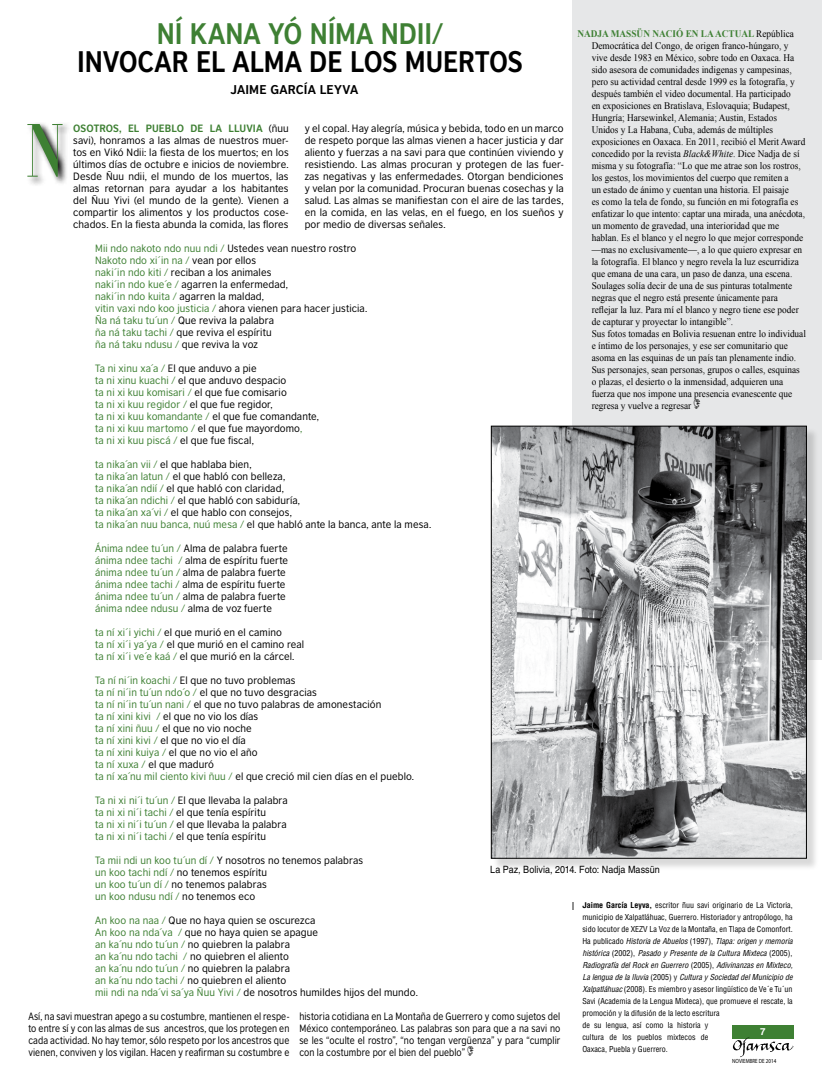
<style>
.page{position:relative;width:822px;height:1089px;background:#fff}
.page>*{position:absolute;margin:0;border:0;box-sizing:border-box;transform-origin:0 0}
.t1{font:700 74px "Didot";color:#3e8033;scale:.7 1}
.t2{font:700 28px "British Council Sans Tur";letter-spacing:-.005em;color:#000;scale:.9 1}
.t3{font:700 28px "British Council Sans Tur";letter-spacing:-.005em;color:#3e8033;scale:.9 1}
.t4{font:700 12px "British Council Sans Tur";color:#000}
.t5{font:10px/12px "British Council Sans Tur";letter-spacing:.01em;color:#000}
.t6{font:10px/12px "Times New Roman";color:#000;scale:.93 1}
.t7{font:10px/12px "British Council Sans Tur";letter-spacing:.01em;color:#000;text-align:justify;scale:.87 1}
.t8{font:10px "Helvetica LT Std";letter-spacing:.005em;color:#000;scale:.9 1}
.t9{font:700 10px "British Council Sans Tur";color:#3e8033}
.t10{font:700 9.7px "Helvetica LT Std";color:#fff}
.t11{font:condensed 8px/12px "Helvetica LT Std";color:#000}
.t12{font:6px "Myriad Pro";color:#000;scale:.85 1}
.s1{font-weight:700;color:#3e8033}
.s2{font-style:italic}
.s3{font-family:"Mini Pics Lil Folks";font-size:12px}
.s4{color:#3e8033}
.s5{font-weight:700}
.s6{font-weight:700;font-stretch:normal}
</style>
<div class="page">
<div style="left:572px;top:0;width:250px;height:660px;background:#e6e7e8"></div>
<div style="left:732px;top:1026px;width:62px;height:13px;background:#3e8033"></div>
<img style="left:733px;top:1037px;width:61px;height:21px">
<div style="left:492px;top:427px;width:327px;height:444px;background:#000;opacity:.15"></div>
<img style="left:493px;top:428px;width:312px;height:429px">
<div style="left:491px;top:426px;width:316px;height:433px;border:1px solid #000"></div>
<svg style="left:29px;top:123px;width:40px;height:62px"></svg>
<h2 class="t3" style="left:157px;top:16px;width:320px">NÍ KANA YÓ NÍMA NDII/</h2>
<h2 class="t2" style="left:77px;top:44px;width:497px">INVOCAR EL ALMA DE LOS MUERTOS</h2>
<p class="t4" style="left:231px;top:82px;width:15px">JAIME</p>
<p class="t4" style="left:270px;top:82px;width:18px">GARCÍA</p>
<p class="t4" style="left:320px;top:82px;width:16px">LEYVA</p>
<p class="t9" style="left:73px;top:122px;width:8px">OSOTROS</p>
<p class="t9" style="left:119px;top:122px;width:41px">, EL PUEBLO</p>
<p class="t9" style="left:190px;top:122px;width:7px">DE</p>
<p class="t9" style="left:210px;top:122px;width:7px">LA</p>
<p class="t9" style="left:228px;top:122px;width:13px">LLUVIA</p>
<p class="t6" style="left:592px;top:27px;width:232px;text-indent:-14px"><span class="s1">NADJA MASSÜN NACIÓ EN LA ACTUAL</span> República Democrática del Congo, de origen franco-húngaro, y vive desde 1983 en México, sobre todo en Oaxaca. Ha sido asesora de comunidades indigenas y campesinas, pero su actividad central desde 1999 es la fotografía, y después también el video documental. Ha participado<br>en exposiciones en Bratislava, Eslovaquia; Budapest, Hungría; Harsewinkel, Alemania; Austin, Estados Unidos y La Habana, Cuba, además de múltiples exposiciones en Oaxaca. En 2011, recibió el Merit Award concedido por la revista <span class="s2">Black&amp;White</span>. Dice Nadja de sí misma y su fotografía: “Lo que me atrae son los rostros, los gestos, los movimientos del cuerpo que remiten a<br>un estado de ánimo y cuentan una historia. El paisaje<br>es como la tela de fondo, su función en mi fotografía es enfatizar lo que intento: captar una mirada, una anécdota, un momento de gravedad, una interioridad que me hablan. Es el blanco y el negro lo que mejor corresponde —mas no exclusivamente—, a lo que quiero expresar en la fotografía. El blanco y negro revela la luz escurridiza que emana de una cara, un paso de danza, una escena.<br>Soulages solía decir de una de sus pinturas totalmente negras que el negro está presente únicamente para reflejar la luz. Para mí el blanco y negro tiene ese poder de capturar y proyectar lo intangible”.<br>Sus fotos tomadas en Bolivia resuenan entre lo individual e íntimo de los personajes, y ese ser comunitario que asoma en las esquinas de un país tan plenamente indio.<br>Sus personajes, sean personas, grupos o calles, esquinas o plazas, el desierto o la inmensidad, adquieren una fuerza que nos impone una presencia evanescente que regresa y vuelve a regresar <span class="s3">g</span></p>
<h1 class="t1" style="left:26px;top:105px;width:56px">N</h1>
<p class="t5" style="left:73px;top:122px;width:217px;text-align:justify;text-indent:195px">(ñuu savi), honramos a las almas de nuestros muer&shy;tos en Vikó Ndii: la fiesta de los muertos; en los últimos días de octubre e inicios de noviembre.<br>Desde Ñuu ndii, el mundo de los muertos, las almas retornan para ayudar a los habitantes del Ñuu Yivi (el mundo de la gente). Vienen a compartir los alimentos y los productos cose&shy;chados. En la fiesta abunda la comida, las flores</p>
<p class="t5" style="left:305px;top:122px;width:261px;text-align:justify">y el copal. Hay alegría, música y bebida, todo en un marco de respeto porque las almas vienen a hacer justicia y dar aliento y fuerzas a na savi para que continúen viviendo y resistiendo. Las almas procuran y protegen de las fuer&shy;zas negativas y las enfermedades. Otorgan bendiciones y velan por la comunidad. Procuran buenas cosechas y la salud. Las almas se manifiestan con el aire de las tardes, en la comida, en las velas, en el fuego, en los sueños y por medio de diversas señales.</p>
<p class="t5" style="left:95px;top:242px;width:274px"><span class="s4">Mii ndo nakoto ndo nuu ndi /</span> ustedes vean nuestro rostro <span class="s4">Nakoto ndo xi´in na /</span> vean por ellos<br><span class="s4">naki´in ndo kiti /</span> reciban a los animales<br><span class="s4">naki´in ndo kue´e /</span> agarren la enfermedad,<br><span class="s4">naki´in ndo kuita /</span> agarren la maldad,<br><span class="s4">vitin vaxi ndo koo justicia /</span> ahora vienen para hacer justicia.<br><span class="s4">Ña ná taku tu´un /</span> que reviva la palabra<br><span class="s4">ña ná taku tachi /</span> que reviva el espíritu<br><span class="s4">ña ná taku ndusu /</span> que reviva la voz</p>
<p class="t5" style="left:95px;top:362px;width:226px"><span class="s4">Ta ni xinu xa´a /</span> el que anduvo a pie<br><span class="s4">ta ni xinu kuachi /</span> el que anduvo despacio<br><span class="s4">ta ni xi kuu komisari /</span> el que fue comisario<br><span class="s4">ta ni xi kuu regidor /</span> el que fue regidor,<br><span class="s4">ta ni xi kuu komandante /</span> el que fue comandante, <span class="s4">ta ni xi kuu martomo /</span> el que fue mayordomo<span class="s4">,<br>ta ni xi kuu piscá /</span> el que fue fiscal,</p>
<p class="t5" style="left:95px;top:458px;width:338px"><span class="s4">ta nika´an vii /</span> el que hablaba bien,<br><span class="s4">ta nika´an latun /</span> el que habló con belleza,<br><span class="s4">ta nika´an ndií /</span> el que habló con claridad,<br><span class="s4">ta nika´an ndichi /</span> el que habló con sabiduría,<br><span class="s4">ta nika´an xa´vi /</span> el que hablo con consejos,<br><span class="s4">ta nika´an nuu banca, nuú mesa /</span> el que habló ante la banca, ante la mesa.</p>
<p class="t5" style="left:95px;top:542px;width:195px"><span class="s4">Ánima ndee tu´un /</span> alma de palabra fuerte <span class="s4">ánima ndee tachi /</span> alma de espíritu fuerte <span class="s4">ánima ndee tu´un /</span> alma de palabra fuerte <span class="s4">ánima ndee tachi /</span> alma de espíritu fuerte <span class="s4">ánima ndee tu´un /</span> alma de palabra fuerte <span class="s4">ánima ndee ndusu /</span> alma de voz fuerte</p>
<p class="t5" style="left:95px;top:626px;width:211px"><span class="s4">ta ní xi´i yichi /</span> el que murió en el camino<br><span class="s4">ta ní xi´i ya´ya /</span> el que murió en el camino real <span class="s4">ta ní xi´i ve´e kaá /</span> el que murió en la cárcel.</p>
<p class="t5" style="left:95px;top:674px;width:321px"><span class="s4">Ta ní ni´in koachi /</span> el que no tuvo problemas<br><span class="s4">ta ní ni´in tu´un ndo´o /</span> el que no tuvo desgracias<br><span class="s4">ta ní ni´in tu´un nani /</span> el que no tuvo palabras de amonestación<br><span class="s4">ta ní xini kivi /</span> el que no vio los días<br><span class="s4">ta ní xini ñuu /</span> el que no vio noche<br><span class="s4">ta ní xini kivi /</span> el que no vio el día<br><span class="s4">ta ní xini kuiya /</span> el que no vio el año<br><span class="s4">ta ní xuxa /</span> el que maduró<br><span class="s4">ta ní xa´nu mil ciento kivi ñuu /</span> el que creció mil cien días en el pueblo.</p>
<p class="t5" style="left:95px;top:794px;width:194px"><span class="s4">Ta ni xi ni´i tu´un /</span> El que llevaba la palabra <span class="s4">ta ni xi ni´i tachi /</span> el que tenía espíritu<br><span class="s4">ta ni xi ni´i tu´un /</span> el que llevaba la palabra <span class="s4">ta ni xi ni´i tachi /</span> el que tenía espíritu</p>
<p class="t5" style="left:95px;top:854px;width:270px"><span class="s4">Ta mii ndi un koo tu´un dí /</span> Y nosotros no tenemos palabras <span class="s4">un koo tachi ndí /</span> no tenemos espíritu<br><span class="s4">un koo tu´un dí /</span> no tenemos palabras<br><span class="s4">un koo ndusu ndí /</span> no tenemos eco</p>
<p class="t5" style="left:95px;top:914px;width:324px"><span class="s4">An koo na naa /</span> Que no haya quien se oscurezca<br><span class="s4">An koo na nda´va /</span> que no haya quien se apague<br><span class="s4">an ka´nu ndo tu´un /</span> no quiebren la palabra<br><span class="s4">an ka´nu ndo tachi /</span> no quiebren el aliento<br><span class="s4">an ka´nu ndo tu´un /</span> no quiebren la palabra<br><span class="s4">an ka´nu ndo tachi /</span> no quiebren el aliento<br><span class="s4">mii ndi na nda´vi sa´ya Ñuu Yivi /</span> de nosotros humildes hijos del mundo.</p>
<p class="t8" style="left:490px;top:863px;width:190px">La Paz, Bolivia, 2014. Foto: Nadja Massün</p>
<p class="t11" style="left:582px;top:899px;width:212px;text-indent:-10px"><span class="s5">|</span> <span class="s6">J</span><span class="s5">aime García Leyva,</span> escritor ñuu savi originario de La Victoria, municipio de Xalpatláhuac, Guerrero. Historiador y antropólogo, ha sido locutor de XEZV La Voz de la Montaña, en Tlapa de Comonfort.<br>Ha publicado <span class="s2">Historia de Abuelos</span> (1997), <span class="s2">Tlapa: origen y memoria histórica</span> (2002), <span class="s2">Pasado y Presente de la Cultura Mixteca</span> (2005), <span class="s2">Radiografía del Rock en Guerrero</span> (2005), <span class="s2">Adivinanzas en Mixteco, La lengua de la lluvia</span> (2005) y <span class="s2">Cultura y Sociedad del Municipio de Xalpatláhuac</span> (2008). Es miembro y asesor lingüístico de Ve´e Tu´un Savi (Academia de la Lengua Mixteca), que promueve el rescate, la promoción y la difusión de la lecto escritura<br>de su lengua, así como la historia y<br>cultura de los pueblos mixtecos de<br>Oaxaca, Puebla y Guerrero.</p>
<p class="t7" style="left:28px;top:1010px;width:302px">Así, na savi muestran apego a su costumbre, mantienen el respe&shy;to entre sí y con las almas de sus ancestros, que los protegen en cada actividad. No hay temor, sólo respeto por los ancestros que vienen, conviven y los vigilan. Hacen y reafirman su costumbre e</p>
<p class="t7" style="left:299px;top:1010px;width:302px">historia cotidiana en La Montaña de Guerrero y como sujetos del México contemporáneo. Las palabras son para que a na savi no se les “oculte el rostro”, “no tengan vergüenza” y para “cumplir con la costumbre por el bien del pueblo” <span class="s3">g</span></p>
<p class="t10" style="left:760px;top:1025px;width:7px">7</p>
<p class="t12" style="left:732px;top:1057px;width:53px">NOVIEMBRE DE 2014</p>
</div>
